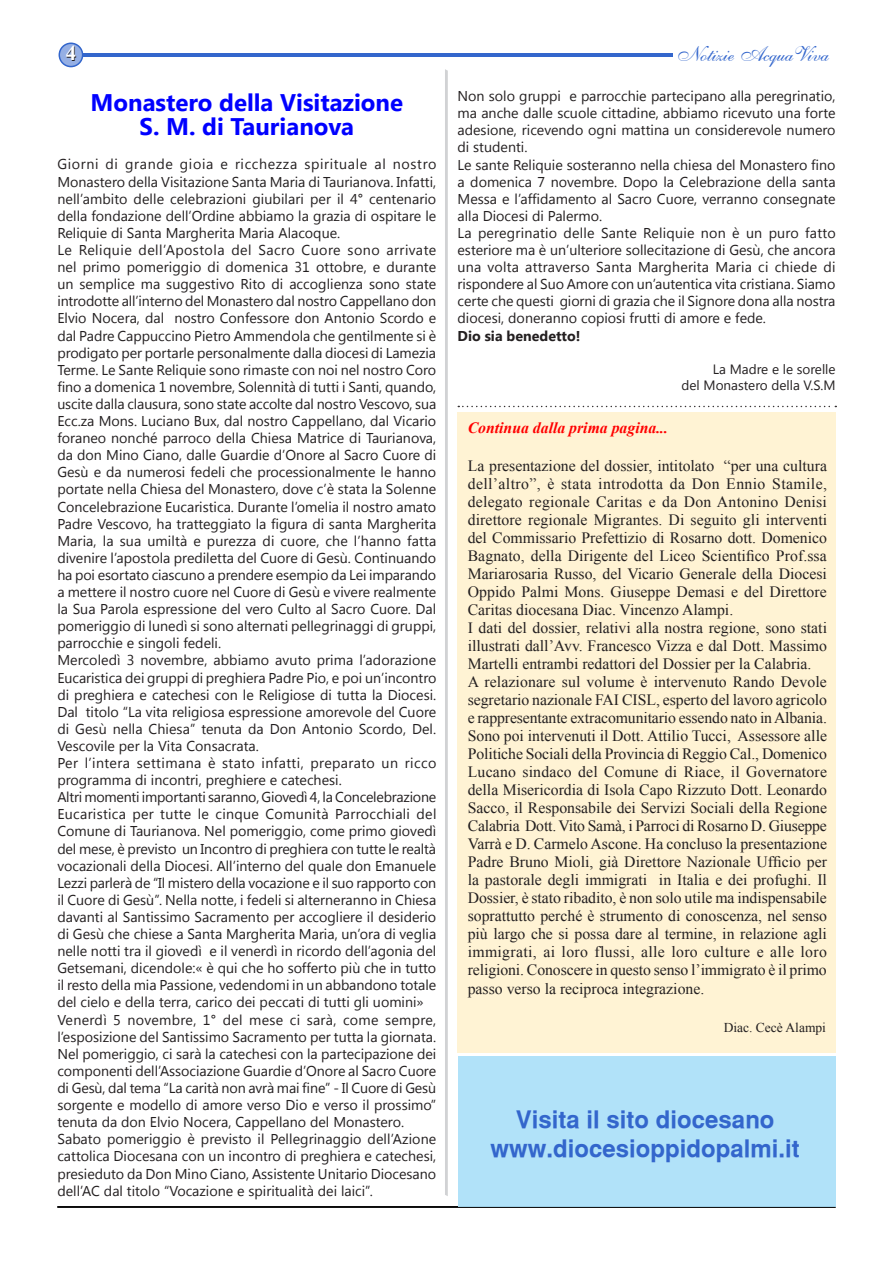
<style>
.page{position:relative;width:893px;height:1263px;background:#fff}
.page>*{position:absolute;margin:0;border:0;box-sizing:border-box;transform-origin:0 0}
.t1{font:700 24px "Sans Serif";color:#36c}
.t2{font:700 24px "Segoe UI";color:#00f}
.t3{font:21px "English 111 Vivace BT";color:#36c}
.t4{font:700 21px "Times New Roman";color:#231f20}
.t5{font:15.75px/18px "Times New Roman";color:#231f20;text-align:justify}
.t6{font:italic 700 15.75px "Times New Roman";color:#f00}
.t7{font:14.25px/17.1px "Segoe UI";color:#231f20;text-align:justify}
.t8{font:700 14.25px "Segoe UI";color:#231f20}
.t9{font:13.5px "Segoe UI";color:#231f20}
.t10{font:13.5px "Times New Roman";color:#231f20}
</style>
<div class="page">
<div style="left:457px;top:412px;width:378px;height:641px;background:#fff3d1"></div>
<hr style="left:83px;top:53px;width:589px;height:3px;background:#36c">
<div style="left:59px;top:43px;width:24px;height:24px;background:#95afe4;border-radius:50%"></div>
<div style="left:59px;top:43px;width:24px;height:24px;border:2px solid #36c;border-radius:50%"></div>
<hr style="left:57px;top:1206px;width:779px;height:2px;background:#000">
<hr style="left:445px;top:69px;width:3px;height:1127px;background:#d1d2d4">
<svg style="left:458px;top:406px;width:378px;height:1px"></svg>
<div style="left:458px;top:1056px;width:377px;height:151px;background:#b1e2f9"></div>
<p class="t4" style="left:67px;top:40px;width:12px">4</p>
<p class="t3" style="left:677px;top:41px;width:153px">Notizie AcquaViva</p>
<p class="t2" style="left:91px;top:86px;width:314px">Monastero della Visitazione</p>
<p class="t2" style="left:140px;top:110px;width:216px">S. M. di Taurianova</p>
<p class="t7" style="left:57px;top:155px;width:381px">Giorni di grande gioia e ricchezza spirituale al nostro Monastero della Visitazione Santa Maria di Taurianova. Infatti, nell’ambito delle celebrazioni giubilari per il 4° centenario della fondazione dell’Ordine abbiamo la grazia di ospitare le Reliquie di Santa Margherita Maria Alacoque.</p>
<p class="t7" style="left:57px;top:241px;width:381px">Le Reliquie dell’Apostola del Sacro Cuore sono arrivate nel primo pomeriggio di domenica 31 ottobre, e durante un semplice ma suggestivo Rito di accoglienza sono state introdotte all’interno del Monastero dal nostro Cappellano don Elvio Nocera, dal nostro Confessore don Antonio Scordo e dal Padre Cappuccino Pietro Ammendola che gentilmente si è prodigato per portarle personalmente dalla diocesi di Lamezia Terme. Le Sante Reliquie sono rimaste con noi nel nostro Coro fino a domenica 1 novembre, Solennità di tutti i Santi, quando, uscite dalla clausura, sono state accolte dal nostro Vescovo, sua Ecc.za Mons. Luciano Bux, dal nostro Cappellano, dal Vicario foraneo nonché parroco della Chiesa Matrice di Taurianova, da don Mino Ciano, dalle Guardie d’Onore al Sacro Cuore di Gesù e da numerosi fedeli che processionalmente le hanno portate nella Chiesa del Monastero, dove c’è stata la Solenne Concelebrazione Eucaristica. Durante l’omelia il nostro amato Padre Vescovo, ha tratteggiato la figura di santa Margherita Maria, la sua umiltà e purezza di cuore, che l’hanno fatta divenire l’apostola prediletta del Cuore di Gesù. Continuando ha poi esortato ciascuno a prendere esempio da Lei imparando a mettere il nostro cuore nel Cuore di Gesù e vivere realmente la Sua Parola espressione del vero Culto al Sacro Cuore. Dal pomeriggio di lunedì si sono alternati pellegrinaggi di gruppi, parrocchie e singoli fedeli.</p>
<p class="t7" style="left:57px;top:651px;width:380px">Mercoledì 3 novembre, abbiamo avuto prima l’adorazione Eucaristica dei gruppi di preghiera Padre Pio, e poi un’incontro di preghiera e catechesi con le Religiose di tutta la Diocesi.<br>Dal titolo “La vita religiosa espressione amorevole del Cuore di Gesù nella Chiesa” tenuta da Don Antonio Scordo, Del.<br>Vescovile per la Vita Consacrata.</p>
<p class="t7" style="left:57px;top:754px;width:380px">Per l’intera settimana è stato infatti, preparato un ricco programma di incontri, preghiere e catechesi.</p>
<p class="t7" style="left:57px;top:788px;width:381px">Altri momenti importanti saranno, Giovedì 4, la Concelebrazione Eucaristica per tutte le cinque Comunità Parrocchiali del Comune di Taurianova. Nel pomeriggio, come primo giovedì del mese, è previsto un Incontro di preghiera con tutte le realtà vocazionali della Diocesi. All’interno del quale don Emanuele Lezzi parlerà de “Il mistero della vocazione e il suo rapporto con il Cuore di Gesù”. Nella notte, i fedeli si alterneranno in Chiesa davanti al Santissimo Sacramento per accogliere il desiderio di Gesù che chiese a Santa Margherita Maria, un’ora di veglia nelle notti tra il giovedì e il venerdì in ricordo dell’agonia del Getsemani, dicendole:« è qui che ho sofferto più che in tutto il resto della mia Passione, vedendomi in un abbandono totale del cielo e della terra, carico dei peccati di tutti gli uomini»</p>
<p class="t7" style="left:57px;top:1010px;width:381px">Venerdì 5 novembre, 1° del mese ci sarà, come sempre, l’esposizione del Santissimo Sacramento per tutta la giornata.<br>Nel pomeriggio, ci sarà la catechesi con la partecipazione dei componenti dell’Associazione Guardie d’Onore al Sacro Cuore di Gesù, dal tema “La carità non avrà mai fine” - Il Cuore di Gesù sorgente e modello di amore verso Dio e verso il prossimo” tenuta da don Elvio Nocera, Cappellano del Monastero.</p>
<p class="t7" style="left:57px;top:1130px;width:380px">Sabato pomeriggio è previsto il Pellegrinaggio dell’Azione cattolica Diocesana con un incontro di preghiera e catechesi, presieduto da Don Mino Ciano, Assistente Unitario Diocesano dell’AC dal titolo “Vocazione e spiritualità dei laici”.</p>
<p class="t7" style="left:458px;top:87px;width:380px">Non solo gruppi e parrocchie partecipano alla peregrinatio, ma anche dalle scuole cittadine, abbiamo ricevuto una forte adesione, ricevendo ogni mattina un considerevole numero di studenti.</p>
<p class="t7" style="left:458px;top:155px;width:380px">Le sante Reliquie sosteranno nella chiesa del Monastero fino a domenica 7 novembre. Dopo la Celebrazione della santa Messa e l’affidamento al Sacro Cuore, verranno consegnate alla Diocesi di Palermo.</p>
<p class="t7" style="left:458px;top:224px;width:380px">La peregrinatio delle Sante Reliquie non è un puro fatto esteriore ma è un’ulteriore sollecitazione di Gesù, che ancora una volta attraverso Santa Margherita Maria ci chiede di rispondere al Suo Amore con un’autentica vita cristiana. Siamo certe che questi giorni di grazia che il Signore dona alla nostra diocesi, doneranno copiosi frutti di amore e fede.</p>
<p class="t8" style="left:458px;top:325px;width:124px">Dio sia benedetto!</p>
<p class="t9" style="left:713px;top:360px;width:124px">La Madre e le sorelle</p>
<p class="t9" style="left:682px;top:376px;width:156px">del Monastero della V.S.M</p>
<p class="t6" style="left:468px;top:417px;width:202px">Continua dalla prima pagina...</p>
<p class="t5" style="left:468px;top:456px;width:361px">La presentazione del dossier, intitolato “per una cultura dell’altro”, è stata introdotta da Don Ennio Stamile, delegato regionale Caritas e da Don Antonino Denisi direttore regionale Migrantes. Di seguito gli interventi del Commissario Prefettizio di Rosarno dott. Domenico Bagnato, della Dirigente del Liceo Scientifico Prof.ssa Mariarosaria Russo, del Vicario Generale della Diocesi Oppido Palmi Mons. Giuseppe Demasi e del Direttore Caritas diocesana Diac. Vincenzo Alampi.</p>
<p class="t5" style="left:468px;top:618px;width:361px">I dati del dossier, relativi alla nostra regione, sono stati illustrati dall’Avv. Francesco Vizza e dal Dott. Massimo Martelli entrambi redattori del Dossier per la Calabria.</p>
<p class="t5" style="left:468px;top:672px;width:361px">A relazionare sul volume è intervenuto Rando Devole segretario nazionale FAI CISL, esperto del lavoro agricolo e rappresentante extracomunitario essendo nato in Albania.</p>
<p class="t5" style="left:468px;top:726px;width:361px">Sono poi intervenuti il Dott. Attilio Tucci, Assessore alle Politiche Sociali della Provincia di Reggio Cal., Domenico Lucano sindaco del Comune di Riace, il Governatore della Misericordia di Isola Capo Rizzuto Dott. Leonardo Sacco, il Responsabile dei Servizi Sociali della Regione Calabria Dott. Vito Samà, i Parroci di Rosarno D. Giuseppe Varrà e D. Carmelo Ascone. Ha concluso la presentazione Padre Bruno Mioli, già Direttore Nazionale Ufficio per la pastorale degli immigrati in Italia e dei profughi. Il Dossier, è stato ribadito, è non solo utile ma indispensabile soprattutto perché è strumento di conoscenza, nel senso più largo che si possa dare al termine, in relazione agli immigrati, ai loro flussi, alle loro culture e alle loro religioni. Conoscere in questo senso l’immigrato è il primo passo verso la reciproca integrazione.</p>
<p class="t10" style="left:724px;top:1018px;width:104px">Diac. Cecè Alampi</p>
<p class="t1" style="left:516px;top:1106px;width:260px">Visita il sito diocesano</p>
<p class="t1" style="left:491px;top:1134px;width:311px">www.diocesioppidopalmi.it</p>
</div>
